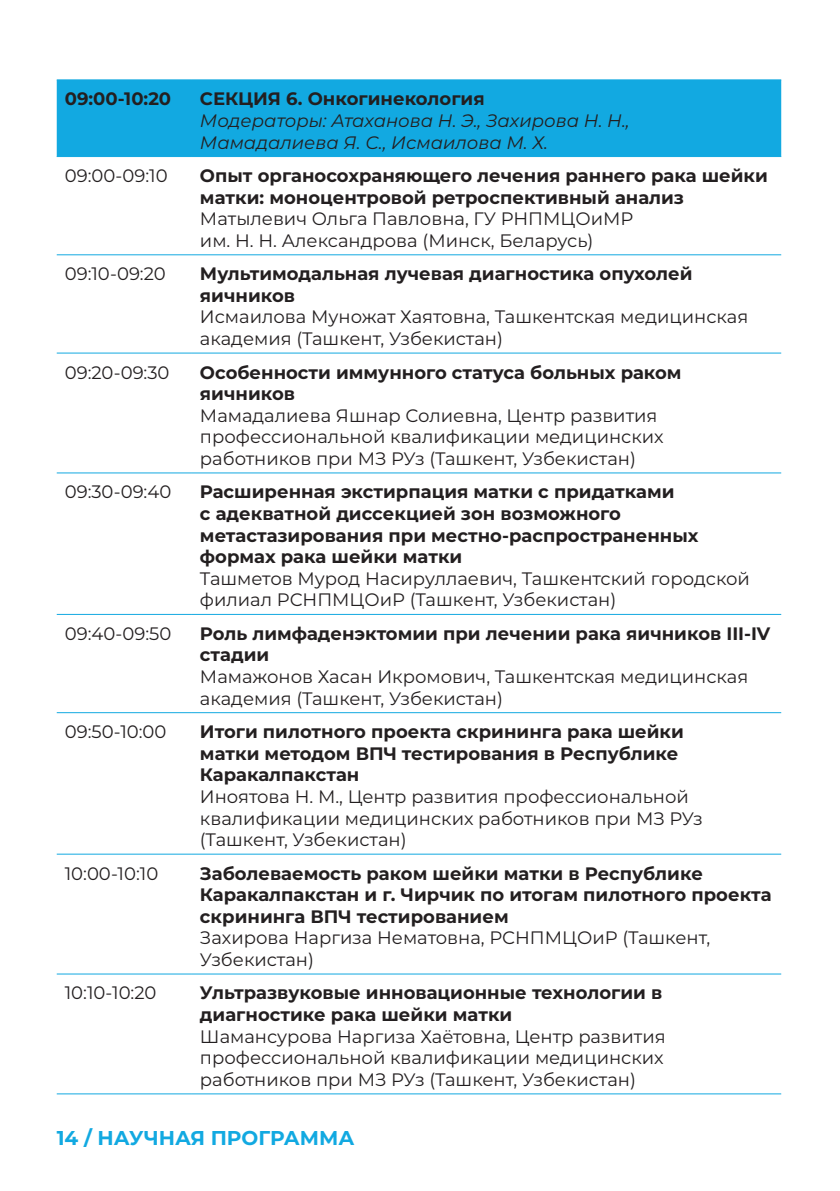
<style>
.page{position:relative;width:840px;height:1191px;background:#fff}
.page>*{position:absolute;margin:0;border:0;box-sizing:border-box;transform-origin:0 0}
.t1{font:700 20px "Montserrat";color:#12a9e1}
.Стиль_абзаца_1{font:18px/21.6px "Montserrat";color:#231f20}
.Стиль_абзаца_2{font:700 18px/21.6px "Montserrat";color:#231f20}
.Стиль_абзаца_2-2{font:18px/21.6px "Montserrat";color:#231f20}
.t2{font:italic 18px/21.6px "Montserrat";color:#231f20}
</style>
<div class="page">
<div style="left:57px;top:80px;width:723px;height:76px;background:#12a9e1"></div>
<hr style="left:57px;top:79px;width:135px;height:1px;background:#12a9e1">
<hr style="left:192px;top:79px;width:588px;height:1px;background:#12a9e1">
<hr style="left:57px;top:156px;width:135px;height:1px;background:#12a9e1">
<hr style="left:192px;top:156px;width:588px;height:1px;background:#12a9e1">
<hr style="left:57px;top:254px;width:135px;height:1px;background:#12a9e1">
<hr style="left:192px;top:254px;width:588px;height:1px;background:#12a9e1">
<hr style="left:57px;top:352px;width:135px;height:1px;background:#12a9e1">
<hr style="left:192px;top:352px;width:588px;height:1px;background:#12a9e1">
<hr style="left:57px;top:472px;width:135px;height:1px;background:#12a9e1">
<hr style="left:192px;top:472px;width:588px;height:1px;background:#12a9e1">
<hr style="left:57px;top:614px;width:135px;height:1px;background:#12a9e1">
<hr style="left:192px;top:614px;width:588px;height:1px;background:#12a9e1">
<hr style="left:57px;top:712px;width:135px;height:1px;background:#12a9e1">
<hr style="left:192px;top:712px;width:588px;height:1px;background:#12a9e1">
<hr style="left:57px;top:973px;width:135px;height:1px;background:#12a9e1">
<hr style="left:192px;top:973px;width:588px;height:1px;background:#12a9e1">
<hr style="left:57px;top:1093px;width:135px;height:1px;background:#12a9e1">
<hr style="left:192px;top:1093px;width:588px;height:1px;background:#12a9e1">
<hr style="left:57px;top:853px;width:135px;height:1px;background:#12a9e1">
<hr style="left:192px;top:853px;width:588px;height:1px;background:#12a9e1">
<p class="Стиль_абзаца_2" style="left:65px;top:87px;width:108px">09:00-10:20</p>
<p class="Стиль_абзаца_2" style="left:200px;top:87px;width:286px">СЕКЦИЯ 6. Онкогинекология</p>
<p class="t2" style="left:200px;top:109px;width:431px">Модераторы: Атаханова Н. Э., Захирова Н. Н.,<br>Мамадалиева Я. С., Исмаилова М. Х.</p>
<p class="Стиль_абзаца_1" style="left:65px;top:164px;width:104px">09:00-09:10</p>
<p class="Стиль_абзаца_2" style="left:200px;top:164px;width:569px">Опыт органосохраняющего лечения раннего рака шейки матки: моноцентровой ретроспективный анализ</p>
<p class="Стиль_абзаца_2-2" style="left:200px;top:207px;width:434px">Матылевич Ольга Павловна, ГУ РНПМЦОиМР им. Н. Н. Александрова (Минск, Беларусь)</p>
<p class="Стиль_абзаца_1" style="left:65px;top:262px;width:103px">09:10-09:20</p>
<p class="Стиль_абзаца_2" style="left:200px;top:262px;width:494px">Мультимодальная лучевая диагностика опухолей яичников</p>
<p class="Стиль_абзаца_1" style="left:200px;top:306px;width:549px">Исмаилова Муножат Хаятовна, Ташкентская медицинская академия (Ташкент, Узбекистан)</p>
<p class="Стиль_абзаца_1" style="left:65px;top:361px;width:106px">09:20-09:30</p>
<p class="Стиль_абзаца_2" style="left:200px;top:360px;width:483px">Особенности иммунного статуса больных раком яичников</p>
<p class="Стиль_абзаца_1" style="left:200px;top:404px;width:465px">Мамадалиева Яшнар Солиевна, Центр развития профессиональной квалификации медицинских работников при МЗ РУз (Ташкент, Узбекистан)</p>
<p class="Стиль_абзаца_1" style="left:65px;top:480px;width:108px">09:30-09:40</p>
<p class="Стиль_абзаца_2" style="left:200px;top:480px;width:499px">Расширенная экстирпация матки с придатками<br>с адекватной диссекцией зон возможного метастазирования при местно-распространенных формах рака шейки матки</p>
<p class="Стиль_абзаца_1" style="left:200px;top:567px;width:551px">Ташметов Мурод Насируллаевич, Ташкентский городской филиал РСНПМЦОиР (Ташкент, Узбекистан)</p>
<p class="Стиль_абзаца_1" style="left:65px;top:622px;width:108px">09:40-09:50</p>
<p class="Стиль_абзаца_2" style="left:200px;top:622px;width:571px">Роль лимфаденэктомии при лечении рака яичников III-IV стадии</p>
<p class="Стиль_абзаца_1" style="left:200px;top:665px;width:549px">Мамажонов Хасан Икромович, Ташкентская медицинская академия (Ташкент, Узбекистан)</p>
<p class="Стиль_абзаца_1" style="left:65px;top:720px;width:103px">09:50-10:00</p>
<p class="Стиль_абзаца_2" style="left:200px;top:720px;width:485px">Итоги пилотного проекта скрининга рака шейки матки методом ВПЧ тестирования в Республике<br>Каракалпакстан</p>
<p class="Стиль_абзаца_1" style="left:200px;top:785px;width:504px">Иноятова Н. М., Центр развития профессиональной квалификации медицинских работников при МЗ РУз (Ташкент, Узбекистан)</p>
<p class="Стиль_абзаца_1" style="left:65px;top:861px;width:95px">10:00-10:10</p>
<p class="Стиль_абзаца_2" style="left:200px;top:861px;width:573px">Заболеваемость раком шейки матки в Республике<br>Каракалпакстан и г. Чирчик по итогам пилотного проекта скрининга ВПЧ тестированием</p>
<p class="Стиль_абзаца_1" style="left:200px;top:926px;width:511px">Захирова Наргиза Нематовна, РСНПМЦОиР (Ташкент,<br>Узбекистан)</p>
<p class="Стиль_абзаца_1" style="left:65px;top:981px;width:93px">10:10-10:20</p>
<p class="Стиль_абзаца_2" style="left:200px;top:981px;width:463px">Ультразвуковые инновационные технологии в диагностике рака шейки матки</p>
<p class="Стиль_абзаца_1" style="left:200px;top:1024px;width:467px;text-align:justify">Шамансурова Наргиза Хаётовна, Центр развития профессиональной квалификации медицинских работников при МЗ РУз (Ташкент, Узбекистан)</p>
<p class="t1" style="left:57px;top:1123px;width:299px">14 / НАУЧНАЯ ПРОГРАММА</p>
</div>
